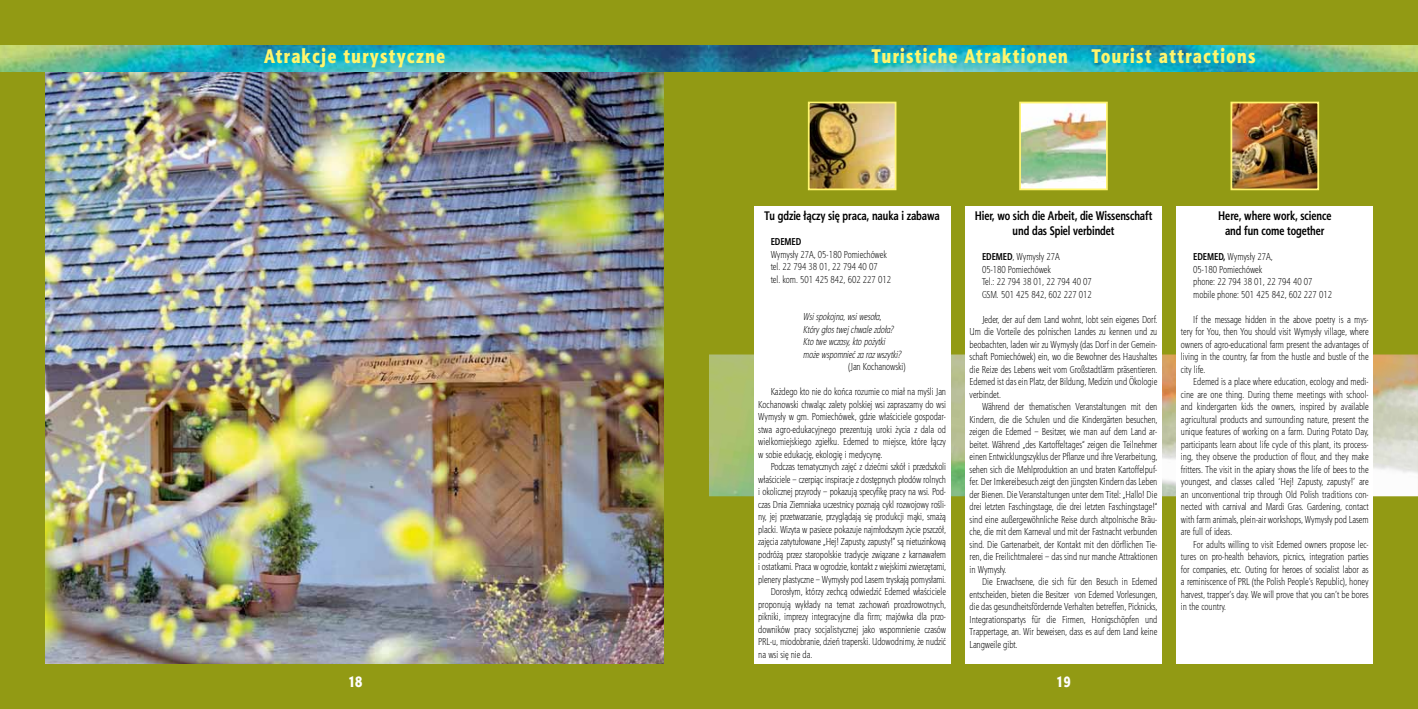
<style>
.page{position:relative;width:1418px;height:709px;background:#fff}
.page>*{position:absolute;margin:0;border:0;box-sizing:border-box;transform-origin:0 0}
.t1{font:20px "Aerton Cnd EFN Black";letter-spacing:.075em;color:#fff56d}
.t2{font:15px "Aerton Cnd EFN Black";color:#fff}
.t3{font:700 12.5px/15px "Aerton Cnd EFN";color:#000;text-align:center}
.t4{font:300 10px/12.5px "Aerton Cnd EFN";color:#000;text-align:justify}
.t5{font:italic 300 10px/12.5px "Aerton Cnd EFN";color:#000}
.t6{font:700 10px "Aerton Cnd EFN";color:#000}
.s1{font-weight:700}
</style>
<div class="page">
<div style="left:0;top:0;width:1417px;height:709px;background:#929a14"></div>
<img style="left:0;top:45px;width:709px;height:26px">
<img style="left:709px;top:45px;width:708px;height:26px">
<img style="left:45px;top:72px;width:619px;height:592px">
<img style="left:709px;top:354px;width:708px;height:142px">
<img style="left:1022px;top:105px;width:82px;height:82px">
<div style="left:1019px;top:102px;width:88px;height:88px;border:2px solid #fff570"></div>
<img style="left:810px;top:105px;width:83px;height:82px">
<div style="left:807px;top:102px;width:89px;height:88px;border:2px solid #fff570"></div>
<img style="left:1233px;top:105px;width:82px;height:82px">
<div style="left:1230px;top:102px;width:88px;height:88px;border:2px solid #fff570"></div>
<div style="left:754px;top:207px;width:196px;height:457px;background:#fff"></div>
<div style="left:965px;top:207px;width:196px;height:457px;background:#fff"></div>
<div style="left:1176px;top:207px;width:196px;height:457px;background:#fff"></div>
<h1 class="t1" style="left:264px;top:44px;width:182px">Atrakcje turystyczne</h1>
<h1 class="t1" style="left:871px;top:44px;width:385px">Turistiche Atraktionen Tourist attractions</h1>
<p class="t3" style="left:764px;top:208px;width:177px">Tu gdzie łączy się praca, nauka i zabawa</p>
<p class="t6" style="left:770px;top:236px;width:11px">Edemed</p>
<p class="t4" style="left:770px;top:248px;width:122px;text-align:left">Wymysły 27A, 05-180 Pomiechówek tel. 22 794 38 01, 22 794 40 07<br>tel. kom. 501 425 842, 602 227 012</p>
<p class="t5" style="left:803px;top:310px;width:99px">Wsi spokojna, wsi wesoła,<br>Który głos twej chwale zdoła?<br>Kto twe wczasy, kto pożytki może wspomnieć za raz wszytki?</p>
<p class="t4" style="left:848px;top:360px;width:59px">(Jan Kochanowski)</p>
<p class="t4" style="left:758px;top:385px;width:189px;text-indent:12px">Każdego kto nie do końca rozumie co miał na myśli Jan Kochanowski chwaląc zalety polskiej wsi zapraszamy do wsi Wymysły w gm. Pomiechówek, gdzie właściciele gospodar&shy;stwa agro-edukacyjnego prezentują uroki życia z dala od wielkomiejskiego zgiełku. Edemed to miejsce, które łączy w sobie edukację, ekologię i medycynę.</p>
<p class="t4" style="left:770px;top:460px;width:177px">Podczas tematycznych zajęć z dziećmi szkół i przedszkoli</p>
<p class="t4" style="left:758px;top:473px;width:189px">właściciele – czerpiąc inspiracje z dostępnych płodów rolnych</p>
<p class="t4" style="left:758px;top:485px;width:189px">i okolicznej przyrody – pokazują specyfikę pracy na wsi. Pod-</p>
<p class="t4" style="left:758px;top:498px;width:189px">czas Dnia Ziemniaka uczestnicy poznają cykl rozwojowy rośli-</p>
<p class="t4" style="left:758px;top:510px;width:189px">ny, jej przetwarzanie, przyglądają się produkcji mąki, smażą</p>
<p class="t4" style="left:758px;top:523px;width:189px">placki. Wizyta w pasiece pokazuje najmłodszym życie pszczół,</p>
<p class="t4" style="left:758px;top:535px;width:189px">zajęcia zatytułowane „Hej! Zapusty, zapusty!” są nietuzinkową</p>
<p class="t4" style="left:758px;top:548px;width:189px">podróżą przez staropolskie tradycje związane z karnawałem</p>
<p class="t4" style="left:758px;top:560px;width:189px">i ostatkami. Praca w ogrodzie, kontakt z wiejskimi zwierzętami,</p>
<p class="t4" style="left:758px;top:573px;width:189px">plenery plastyczne – Wymysły pod Lasem tryskają pomysłami.</p>
<p class="t4" style="left:770px;top:585px;width:177px">Dorosłym, którzy zechcą odwiedzić Edemed właściciele</p>
<p class="t4" style="left:758px;top:598px;width:189px">proponują wykłady na temat zachowań prozdrowotnych,</p>
<p class="t4" style="left:758px;top:610px;width:189px">pikniki, imprezy integracyjne dla firm; majówka dla przo-</p>
<p class="t4" style="left:758px;top:623px;width:189px">downików pracy socjalistycznej jako wspomnienie czasów</p>
<p class="t4" style="left:758px;top:635px;width:189px">PRL-u, miodobranie, dzień traperski. Udowodnimy, że nudzić</p>
<p class="t4" style="left:758px;top:648px;width:56px">na wsi się nie da.</p>
<p class="t3" style="left:974px;top:208px;width:179px">Hier, wo sich die Arbeit, die Wissenschaft und das Spiel verbindet</p>
<p class="t6" style="left:982px;top:251px;width:11px">Edemed</p>
<p class="t4" style="left:982px;top:250px;width:111px;text-align:left;text-indent:31px">, Wymysły 27A<br>05-180 Pomiechówek<br>Tel.: 22 794 38 01, 22 794 40 07<br>GSM. 501 425 842, 602 227 012</p>
<p class="t4" style="left:969px;top:313px;width:189px;text-indent:12px">Jeder, der auf dem Land wohnt, lobt sein eigenes Dorf.<br>Um die Vorteile des polnischen Landes zu kennen und zu beobachten, laden wir zu Wymysły (das Dorf in der Gemein&shy;schaft Pomiechówek) ein, wo die Bewohner des Haushaltes die Reize des Lebens weit vom Großstadtlärm präsentieren.<br>Edemed ist das ein Platz, der Bildung, Medizin und Ökologie verbindet.</p>
<p class="t4" style="left:969px;top:400px;width:189px;text-indent:12px">Während der thematischen Veranstaltungen mit den Kindern, die die Schulen und die Kindergärten besuchen, zeigen die Edemed – Besitzer, wie man auf dem Land ar&shy;beitet. Während „des Kartoffeltages“ zeigen die Teilnehmer einen Entwicklungszyklus der Pflanze und ihre Verarbeitung, sehen sich die Mehlproduktion an und braten Kartoffelpuf&shy;fer. Der Imkereibesuch zeigt den jüngsten Kindern das Leben der Bienen. Die Veranstaltungen unter dem Titel: „Hallo! Die drei letzten Faschingstage, die drei letzten Faschingstage!“ sind eine außergewöhnliche Reise durch altpolnische Bräu&shy;che, die mit dem Karneval und mit der Fastnacht verbunden sind. Die Gartenarbeit, der Kontakt mit den dörflichen Tie&shy;ren, die Freilichtmalerei – das sind nur manche Attraktionen in Wymysły.</p>
<p class="t4" style="left:969px;top:575px;width:189px;text-indent:12px">Die Erwachsene, die sich für den Besuch in Edemed entscheiden, bieten die Besitzer von Edemed Vorlesungen, die das gesundheitsfördernde Verhalten betreffen, Picknicks, Integrationspartys für die Firmen, Honigschöpfen und Trappertage, an. Wir beweisen, dass es auf dem Land keine Langweile gibt.</p>
<h2 class="t2" style="left:348px;top:672px;width:16px">18</h2>
<h2 class="t2" style="left:1056px;top:672px;width:16px">19</h2>
<p class="t3" style="left:1218px;top:208px;width:115px">Here, where work, science and fun come together</p>
<p class="t6" style="left:1193px;top:251px;width:11px">Edemed</p>
<p class="t4" style="left:1193px;top:250px;width:140px;text-align:left;text-indent:30px"><span class="s1">,</span> Wymysły 27A,<br>05-180 Pomiechówek<br>phone: 22 794 38 01, 22 794 40 07 mobile phone: 501 425 842, 602 227 012</p>
<p class="t4" style="left:1180px;top:313px;width:189px;text-indent:12px">If the message hidden in the above poetry is a mys&shy;tery for You, then You should visit Wymysły village, where owners of agro-educational farm present the advantages of living in the country, far from the hustle and bustle of the city life.</p>
<p class="t4" style="left:1180px;top:375px;width:189px;text-indent:12px">Edemed is a place where education, ecology and medi&shy;cine are one thing. During theme meetings with school&shy;and kindergarten kids the owners, inspired by available agricultural products and surrounding nature, present the unique features of working on a farm. During Potato Day, participants learn about life cycle of this plant, its process&shy;ing, they observe the production of flour, and they make fritters. The visit in the apiary shows the life of bees to the youngest, and classes called ‘Hej! Zapusty, zapusty!’ are an unconventional trip through Old Polish traditions con&shy;nected with carnival and Mardi Gras. Gardening, contact with farm animals, plein-air workshops, Wymysły pod Lasem are full of ideas.</p>
<p class="t4" style="left:1180px;top:538px;width:189px;text-indent:12px">For adults willing to visit Edemed owners propose lec&shy;tures on pro-health behaviors, picnics, integration parties for companies, etc. Outing for heroes of socialist labor as a reminiscence of PRL (the Polish People’s Republic), honey harvest, trapper’s day. We will prove that you can’t be bores in the country.</p>
</div>
